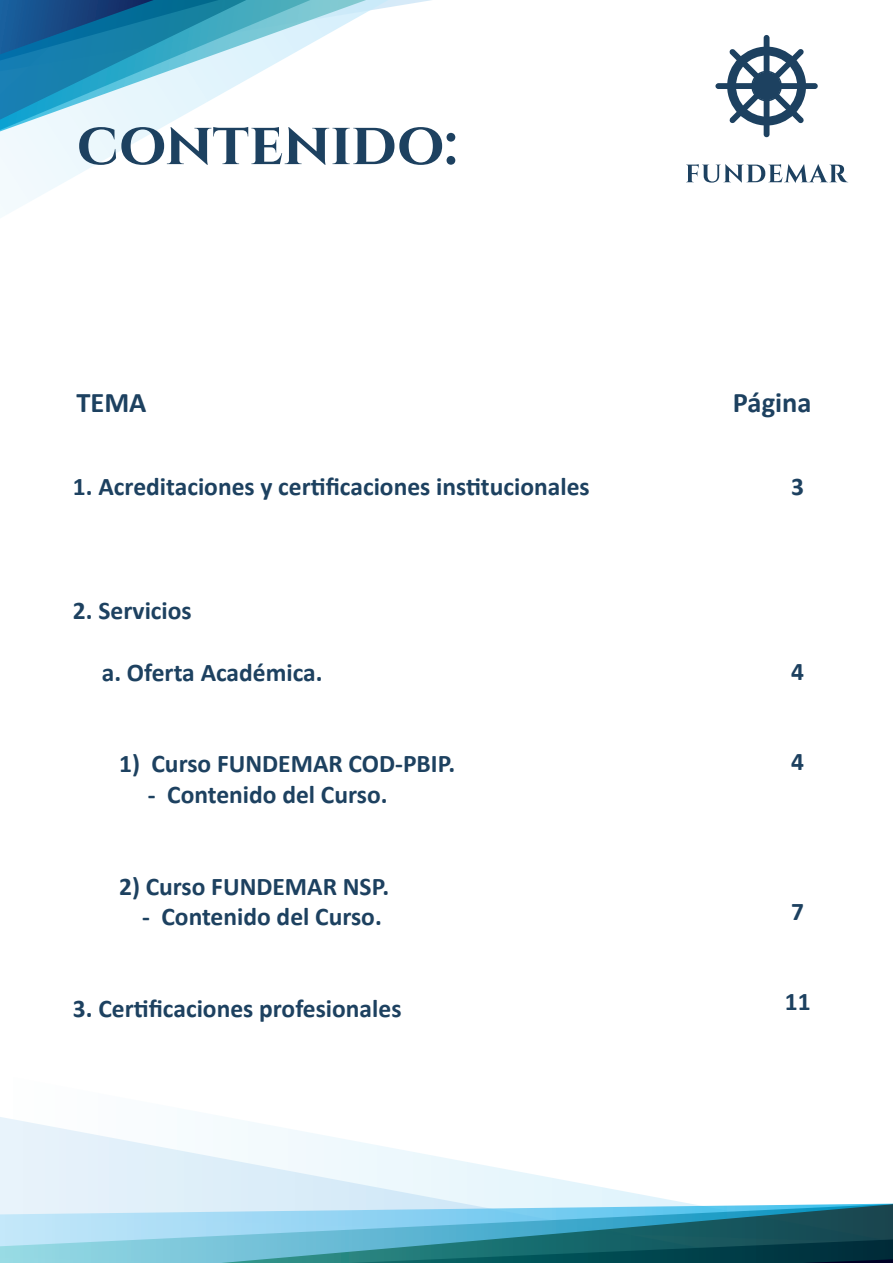
<style>
.page{position:relative;width:893px;height:1263px;background:#fff}
.page>*{position:absolute;margin:0;border:0;box-sizing:border-box;transform-origin:0 0}
.t1{font:700 60.45px "Cinzel";color:#1d4160}
.t2{font:700 28.5px "Calibri";color:#1d4160}
.t3{font:700 25.5px "Calibri";color:#1d4160}
</style>
<div class="page">
<svg style="left:0;top:1117px;width:685px;height:86px"></svg>
<svg style="left:0;top:1203px;width:893px;height:60px;background:#60a2b4"></svg>
<svg style="left:0;top:169px;width:87px;height:49px"></svg>
<svg style="left:0;top:0;width:772px;height:165px"></svg>
<svg style="left:686px;top:164px;width:162px;height:19px"></svg>
<div style="left:764px;top:35px;width:5px;height:102px;background:#1d4160;border-radius:3px"></div>
<div style="left:715px;top:83px;width:103px;height:6px;background:#1d4160;border-radius:3px"></div>
<svg style="left:727px;top:47px;width:79px;height:79px"></svg>
<h1 class="t1" style="left:77px;top:107px;width:382px">CONTENIDO:</h1>
<p class="t2" style="left:76px;top:382px;width:72px">TEMA</p>
<p class="t2" style="left:733px;top:382px;width:80px">Página</p>
<p class="t3" style="left:73px;top:469px;width:518px">1. Acreditaciones y certificaciones institucionales</p>
<p class="t3" style="left:791px;top:469px;width:14px">3</p>
<p class="t3" style="left:73px;top:593px;width:120px">2. Servicios</p>
<p class="t3" style="left:102px;top:654px;width:222px">a. Oferta Académica.</p>
<p class="t3" style="left:119px;top:746px;width:338px">1) Curso FUNDEMAR COD-PBIP.</p>
<p class="t3" style="left:148px;top:776px;width:241px">- Contenido del Curso.</p>
<p class="t3" style="left:119px;top:868px;width:272px">2) Curso FUNDEMAR NSP.</p>
<p class="t3" style="left:142px;top:899px;width:241px">- Contenido del Curso.</p>
<p class="t3" style="left:73px;top:991px;width:330px">3. Certificaciones profesionales</p>
<p class="t3" style="left:791px;top:653px;width:14px">4</p>
<p class="t3" style="left:791px;top:743px;width:14px">4</p>
<p class="t3" style="left:791px;top:893px;width:14px">7</p>
<p class="t3" style="left:785px;top:983px;width:27px">11</p>
</div>
